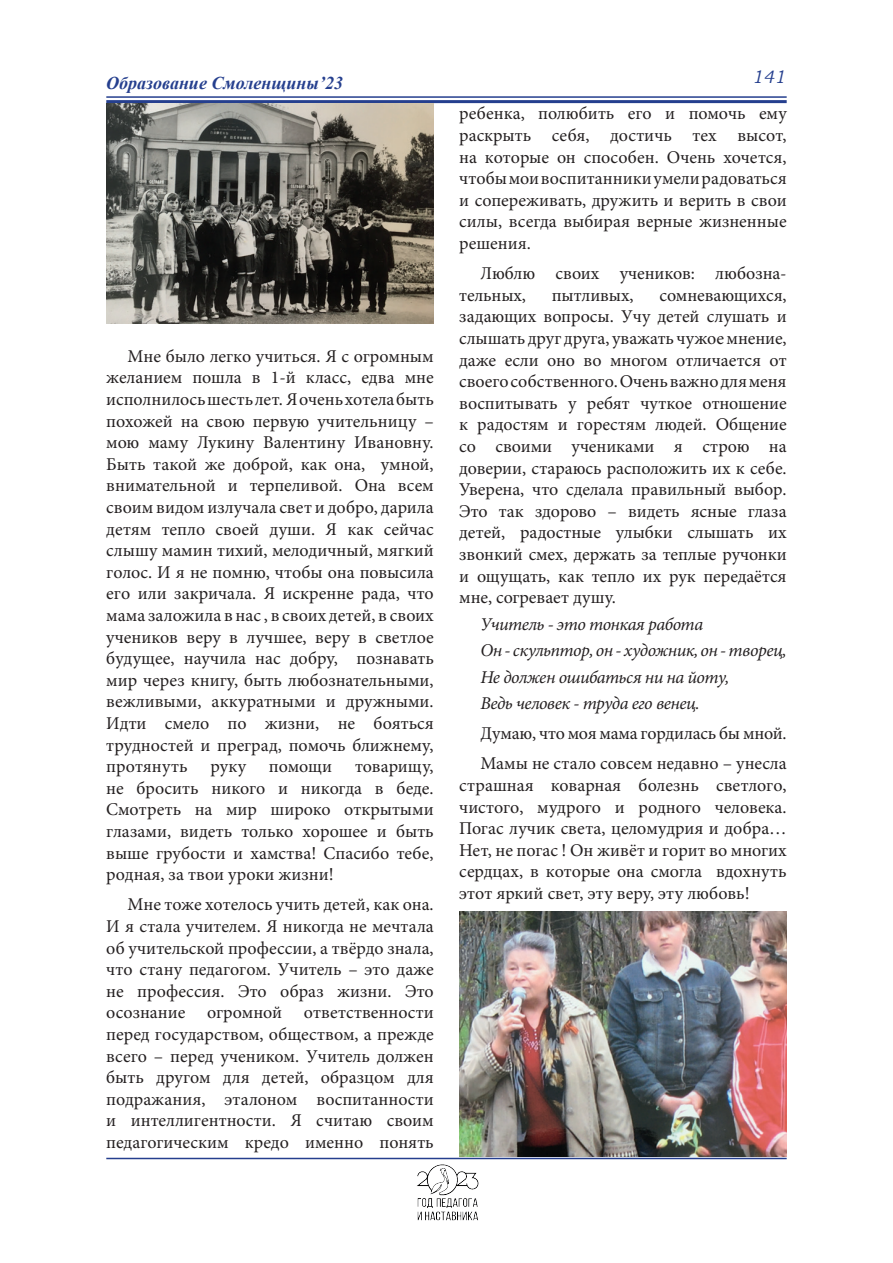
<style>
.page{position:relative;width:893px;height:1263px;background:#fff}
.page>*{position:absolute;margin:0;border:0;box-sizing:border-box;transform-origin:0 0}
.t1{font:18px/21.6px "Minion Pro";color:#231f20;text-align:justify}
.t2{font:italic 18px/26.5px "Minion Pro";letter-spacing:-.03em;color:#231f20}
.t3{font:italic 700 18px "Times New Roman";color:#253f8e}
.t4{font:italic 18px "Bookman Old Style";color:#253f8e}
</style>
<div class="page">
<hr style="left:106px;top:96px;width:681px;height:2px;background:#253f8e">
<hr style="left:106px;top:100px;width:681px;height:3px;background:#253f8e">
<img style="left:383px;top:1159px;width:127px;height:62px">
<hr style="left:106px;top:1158px;width:681px;height:1px;background:#253f8e">
<img style="left:106px;top:104px;width:328px;height:219px">
<img style="left:459px;top:911px;width:328px;height:246px">
<p class="t3" style="left:106px;top:70px;width:238px">Образование Смоленщины’23</p>
<p class="t4" style="left:752px;top:65px;width:35px">141</p>
<p class="t1" style="left:106px;top:345px;width:329px;text-indent:21px">Мне было легко учиться. Я с огромным желанием пошла в 1-й класс, едва мне исполнилось шесть лет. Я очень хотела быть похожей на свою первую учительницу – мою маму Лукину Валентину Ивановну.<br>Быть такой же доброй, как она, умной, внимательной и терпеливой. Она всем своим видом излучала свет и добро, дарила детям тепло своей души. Я как сейчас слышу мамин тихий, мелодичный, мягкий голос. И я не помню, чтобы она повысила его или закричала. Я искренне рада, что мама заложила в нас , в своих детей, в своих учеников веру в лучшее, веру в светлое будущее, научила нас добру, познавать мир через книгу, быть любознательными, вежливыми, аккуратными и дружными.<br>Идти смело по жизни, не бояться трудностей и преград, помочь ближнему, протянуть</p>
<p class="t1" style="left:106px;top:756px;width:329px;text-indent:249px">товарищу, не бросить никого и никогда в беде.<br>Смотреть на мир широко открытыми глазами, видеть только хорошее и быть выше грубости и хамства! Спасибо тебе, родная, за твои уроки жизни!</p>
<p class="t1" style="left:106px;top:894px;width:329px;text-indent:21px">Мне тоже хотелось учить детей, как она.<br>И я стала учителем. Я никогда не мечтала об учительской профессии, а твёрдо знала, что стану педагогом. Учитель – это даже не профессия. Это образ жизни. Это осознание огромной ответственности перед государством, обществом, а прежде всего – перед учеником. Учитель должен быть другом для детей, образцом для подражания, эталоном воспитанности и интеллигентности. Я считаю своим педагогическим кредо именно понять</p>
<p class="t1" style="left:210px;top:756px;width:37px">руку</p>
<p class="t1" style="left:269px;top:756px;width:65px">помощи</p>
<p class="t1" style="left:459px;top:103px;width:329px">ребенка, полюбить его и помочь ему раскрыть себя, достичь тех высот, на которые он способен. Очень хочется, чтобы мои воспитанники умели радоваться и сопереживать, дружить и верить в свои силы, всегда выбирая верные жизненные решения.</p>
<p class="t1" style="left:459px;top:263px;width:329px;text-indent:21px">Люблю своих учеников: любозна&shy;тельных,</p>
<p class="t1" style="left:459px;top:284px;width:329px;text-indent:200px">сомневающихся, задающих вопросы. Учу детей слушать и слышать друг друга, уважать чужое мнение, даже если оно во многом отличается от своего собственного. Очень важно для меня воспитывать у ребят чуткое отношение к радостям и горестям людей. Общение со своими учениками я строю на доверии, стараюсь расположить их к себе.<br>Уверена, что сделала правильный выбор.<br>Это так здорово – видеть ясные глаза детей, радостные улыбки слышать их звонкий смех, держать за теплые ручонки и ощущать, как тепло их рук передаётся мне, согревает душу.</p>
<p class="t2" style="left:480px;top:611px;width:308px">Учитель - это тонкая работа<br>Он - скульптор, он - художник, он - творец,<br>Не должен ошибаться ни на йоту,<br>Ведь человек - труда его венец.</p>
<p class="t1" style="left:480px;top:718px;width:308px;line-height:30.2px">Думаю, что моя мама гордилась бы мной.<br>Мамы не стало совсем недавно – унесла</p>
<p class="t1" style="left:459px;top:774px;width:329px">страшная коварная болезнь светлого, чистого, мудрого и родного человека.<br>Погас лучик света, целомудрия и добра… Нет, не погас ! Он живёт и горит во многих сердцах, в которые она смогла вдохнуть этот яркий свет, эту веру, эту любовь!</p>
<p class="t1" style="left:552px;top:284px;width:83px">пытливых,</p>
</div>
